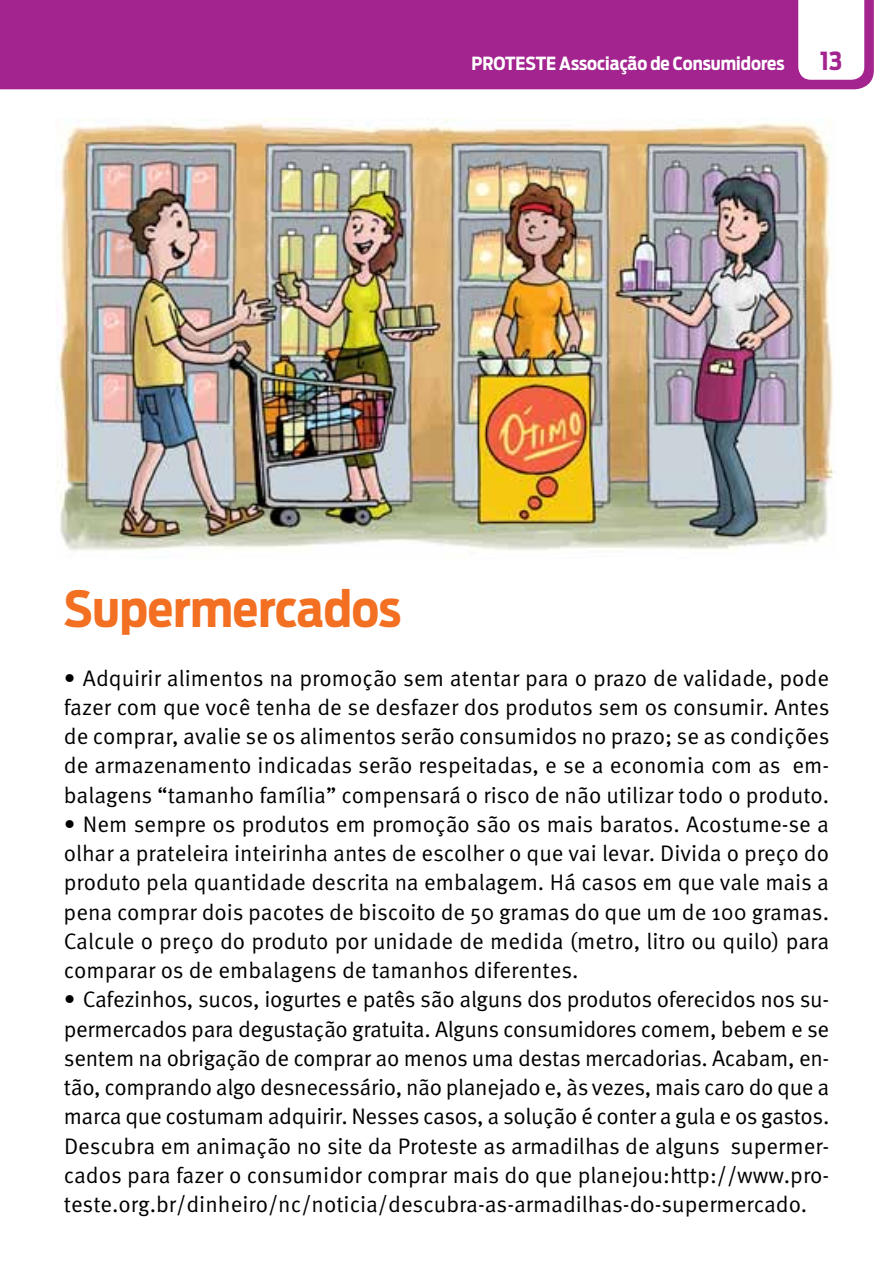
<style>
.page{position:relative;width:893px;height:1276px;background:#fff}
.page>*{position:absolute;margin:0;border:0;box-sizing:border-box;transform-origin:0 0}
.t1{font:700 49.5px "Antenna Cond";color:#f36f21}
.t2{font:700 24.75px "Antenna Cond";color:#a3238f}
.t3{font:22.5px/29.2px "Meta OT";color:#000;text-align:justify}
.t4{font:700 18px "Antenna Cond";color:#fff}
</style>
<div class="page">
<div style="left:0;top:0;width:874px;height:89px;background:#a3238f"></div>
<svg style="left:798px;top:0;width:66px;height:80px"></svg>
<img style="left:57px;top:119px;width:777px;height:432px">
<p class="t4" style="left:471px;top:52px;width:315px">PROTESTE Associação de Consumidores</p>
<p class="t2" style="left:820px;top:46px;width:24px">13</p>
<h1 class="t1" style="left:64px;top:579px;width:339px">Supermercados</h1>
<p class="t3" style="left:64px;top:664px;width:767px">• Adquirir alimentos na promoção sem atentar para o prazo de validade, pode fazer com que você tenha de se desfazer dos produtos sem os consumir. Antes de comprar, avalie se os alimentos serão consumidos no prazo; se as condições de armazenamento indicadas serão respeitadas, e se a economia com as em&shy;balagens “tamanho família” compensará o risco de não utilizar todo o produto.</p>
<p class="t3" style="left:64px;top:810px;width:767px">• Nem sempre os produtos em promoção são os mais baratos. Acostume-se a olhar a prateleira inteirinha antes de escolher o que vai levar. Divida o preço do produto pela quantidade descrita na embalagem. Há casos em que vale mais a pena comprar dois pacotes de biscoito de 50 gramas do que um de 100 gramas.<br>Calcule o preço do produto por unidade de medida (metro, litro ou quilo) para comparar os de embalagens de tamanhos diferentes.</p>
<p class="t3" style="left:64px;top:985px;width:767px">• Cafezinhos, sucos, iogurtes e patês são alguns dos produtos oferecidos nos su&shy;permercados para degustação gratuita. Alguns consumidores comem, bebem e se sentem na obrigação de comprar ao menos uma destas mercadorias. Acabam, en&shy;tão, comprando algo desnecessário, não planejado e, às vezes, mais caro do que a marca que costumam adquirir. Nesses casos, a solução é conter a gula e os gastos.<br>Descubra em animação no site da Proteste as armadilhas de alguns supermer&shy;cados para fazer o consumidor comprar mais do que planejou:http://www.pro&shy;teste.org.br/dinheiro/nc/noticia/descubra-as-armadilhas-do-supermercado.</p>
</div>
